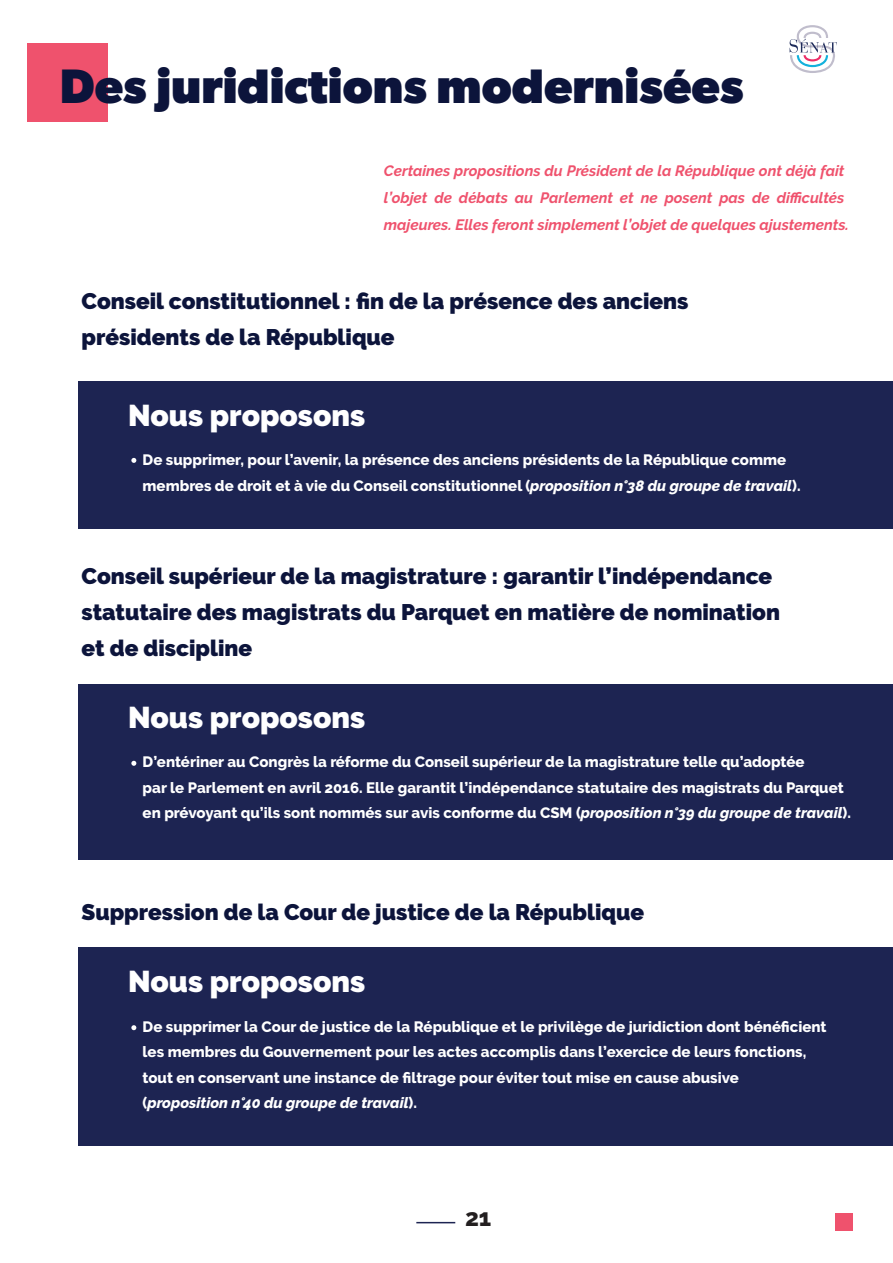
<style>
.page{position:relative;width:893px;height:1263px;background:#fff}
.page>*{position:absolute;margin:0;border:0;box-sizing:border-box;transform-origin:0 0}
.t1{font:700 48.6px "Gibson";color:#0c143b}
.t2{font:900 30px "Raleway";color:#fff}
.t3{font:800 24px "Raleway";color:#231f20}
.t4{font:900 22.5px/36px "Raleway";color:#0c143b}
.t5{font:800 15px/25.5px "Raleway";color:#fff}
.t6{font:italic 700 15px/27px "Raleway";color:#ef526d}
.s1{font-style:italic}
</style>
<div class="page">
<div style="left:27px;top:43px;width:80px;height:78px;background:#ef526d"></div>
<svg style="left:790px;top:25px;width:47px;height:48px"></svg>
<div style="left:78px;top:382px;width:815px;height:147px;background:#1d2452"></div>
<div style="left:78px;top:684px;width:815px;height:175px;background:#1d2452"></div>
<div style="left:78px;top:948px;width:815px;height:198px;background:#1d2452"></div>
<div style="left:835px;top:1213px;width:18px;height:18px;background:#ef526d"></div>
<svg style="left:131px;top:458px;width:5px;height:5px"></svg>
<svg style="left:131px;top:761px;width:5px;height:5px"></svg>
<svg style="left:131px;top:1025px;width:5px;height:5px"></svg>
<hr style="left:416px;top:1222px;width:39px;height:1px;background:#1d2452">
<h1 class="t1" style="left:60px;top:57px;width:685px">Des juridictions modernisées</h1>
<p class="t6" style="left:384px;top:158px;width:467px">Certaines propositions du Président de la République ont déjà fait l’objet de débats au Parlement et ne posent pas de difficultés majeures. Elles feront simplement l’objet de quelques ajustements.</p>
<h3 class="t4" style="left:82px;top:283px;width:608px">Conseil constitutionnel : fin de la présence des anciens présidents de la République</h3>
<h2 class="t2" style="left:128px;top:398px;width:238px">Nous proposons</h2>
<p class="t5" style="left:143px;top:447px;width:659px">De supprimer, pour l’avenir, la présence des anciens présidents de la République comme membres de droit et à vie du Conseil constitutionnel (<span class="s1">proposition n°38 du groupe de travail</span>).</p>
<h3 class="t4" style="left:82px;top:558px;width:700px">Conseil supérieur de la magistrature : garantir l’indépendance statutaire des magistrats du Parquet en matière de nomination et de discipline</h3>
<h2 class="t2" style="left:128px;top:700px;width:238px">Nous proposons</h2>
<p class="t5" style="left:143px;top:749px;width:710px">D’entériner au Congrès la réforme du Conseil supérieur de la magistrature telle qu’adoptée<br>par le Parlement en avril 2016. Elle garantit l’indépendance statutaire des magistrats du Parquet en prévoyant qu’ils sont nommés sur avis conforme du CSM (<span class="s1">proposition n°39 du groupe de travail</span>).</p>
<h3 class="t4" style="left:82px;top:894px;width:564px">Suppression de la Cour de justice de la République</h3>
<h2 class="t2" style="left:128px;top:964px;width:238px">Nous proposons</h2>
<p class="t5" style="left:143px;top:1013px;width:685px">De supprimer la Cour de justice de la République et le privilège de juridiction dont bénéficient les membres du Gouvernement pour les actes accomplis dans l’exercice de leurs fonctions, tout en conservant une instance de filtrage pour éviter tout mise en cause abusive (<span class="s1">proposition n°40 du groupe de travail</span>).</p>
<h3 class="t3" style="left:465px;top:1204px;width:28px">21</h3>
</div>
